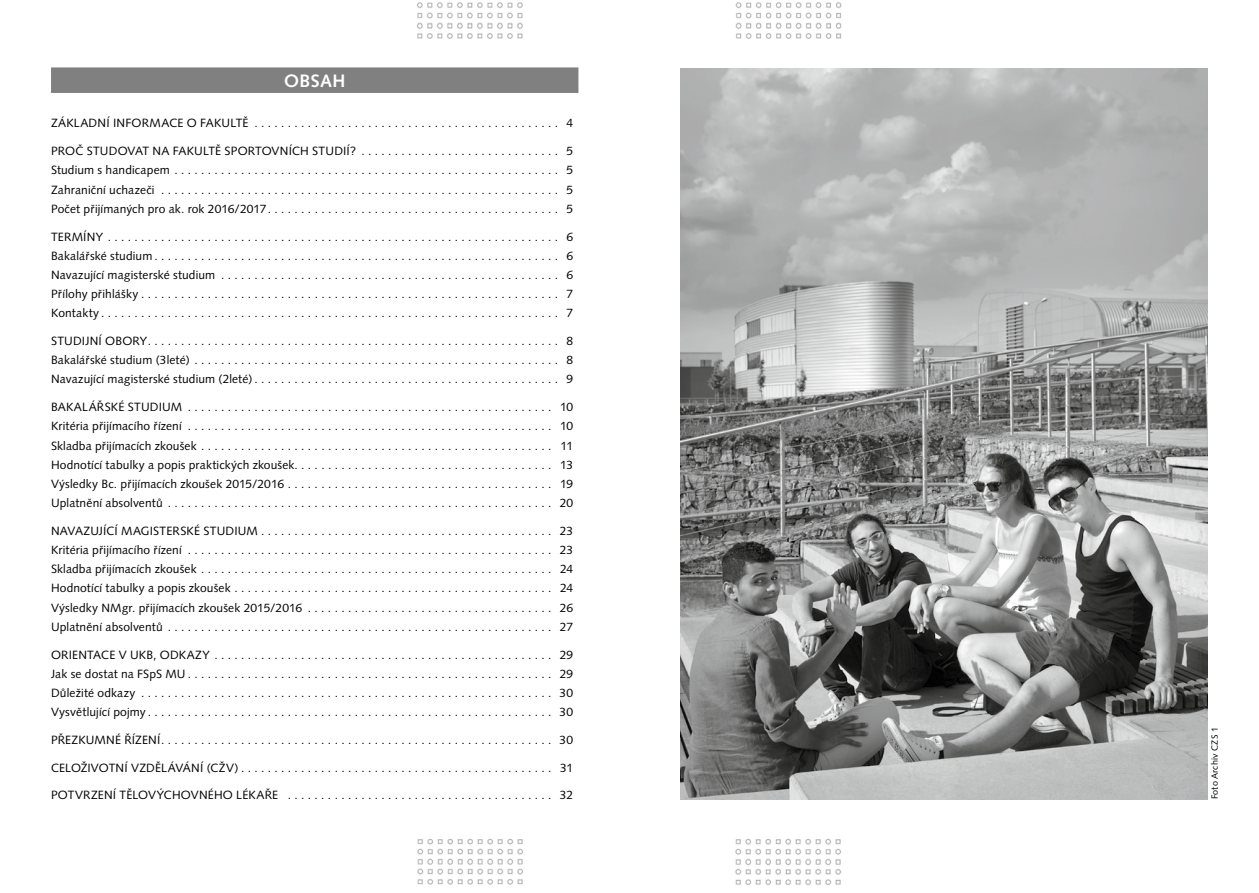
<style>
.page{position:relative;width:1259px;height:893px;background:#fff}
.page>*{position:absolute;margin:0;border:0;box-sizing:border-box;transform-origin:0 0}
.t1{font:700 18px "Syntax CE";letter-spacing:.02em;color:#fff}
.t2{font:12px/19.2px "Syntax CE";letter-spacing:.01em;color:#000;text-align:justify}
.t3{font:9px "Syntax CE";letter-spacing:.02em;color:#000}
</style>
<div class="page">
<img style="left:417px;top:2px;width:106px;height:37px">
<img style="left:417px;top:838px;width:106px;height:47px">
<img style="left:735px;top:838px;width:106px;height:47px">
<img style="left:735px;top:2px;width:107px;height:37px">
<img style="left:680px;top:68px;width:528px;height:731px">
<div style="left:51px;top:67px;width:527px;height:26px;background:#808080"></div>
<h1 class="t1" style="left:284px;top:71px;width:63px">OBSAH</h1>
<p class="t2" style="left:51px;top:114px;width:523px">ZÁKLADNÍ INFORMACE O FAKULTĚ . . . . . . . . . . . . . . . . . . . . . . . . . . . . . . . . . . . . . . . . . . . . . . 4</p>
<p class="t2" style="left:51px;top:142px;width:523px">PROČ STUDOVAT NA FAKULTĚ SPORTOVNÍCH STUDIÍ? . . . . . . . . . . . . . . . . . . . . . . . . . . . . . . 5<br>Studium s handicapem . . . . . . . . . . . . . . . . . . . . . . . . . . . . . . . . . . . . . . . . . . . . . . . . . . . . . . . . . . 5<br>Zahraniční uchazeči . . . . . . . . . . . . . . . . . . . . . . . . . . . . . . . . . . . . . . . . . . . . . . . . . . . . . . . . . . . . 5<br>Počet přijímaných pro ak. rok 2016/2017 . . . . . . . . . . . . . . . . . . . . . . . . . . . . . . . . . . . . . . . . . . . . 5</p>
<p class="t2" style="left:51px;top:227px;width:523px">TERMÍNY . . . . . . . . . . . . . . . . . . . . . . . . . . . . . . . . . . . . . . . . . . . . . . . . . . . . . . . . . . . . . . . . . . . . 6<br>Bakalářské studium . . . . . . . . . . . . . . . . . . . . . . . . . . . . . . . . . . . . . . . . . . . . . . . . . . . . . . . . . . . . . 6<br>Navazující magisterské studium . . . . . . . . . . . . . . . . . . . . . . . . . . . . . . . . . . . . . . . . . . . . . . . . . . . 6<br>Přílohy přihlášky . . . . . . . . . . . . . . . . . . . . . . . . . . . . . . . . . . . . . . . . . . . . . . . . . . . . . . . . . . . . . . . 7<br>Kontakty . . . . . . . . . . . . . . . . . . . . . . . . . . . . . . . . . . . . . . . . . . . . . . . . . . . . . . . . . . . . . . . . . . . . . 7</p>
<p class="t2" style="left:51px;top:331px;width:523px">STUDIJNÍ OBORY . . . . . . . . . . . . . . . . . . . . . . . . . . . . . . . . . . . . . . . . . . . . . . . . . . . . . . . . . . . . . . 8<br>Bakalářské studium (3leté) . . . . . . . . . . . . . . . . . . . . . . . . . . . . . . . . . . . . . . . . . . . . . . . . . . . . . . . 8<br>Navazující magisterské studium (2leté) . . . . . . . . . . . . . . . . . . . . . . . . . . . . . . . . . . . . . . . . . . . . . . 9</p>
<p class="t2" style="left:51px;top:398px;width:524px">BAKALÁŘSKÉ STUDIUM . . . . . . . . . . . . . . . . . . . . . . . . . . . . . . . . . . . . . . . . . . . . . . . . . . . . . . . 10<br>Kritéria přijímacího řízení . . . . . . . . . . . . . . . . . . . . . . . . . . . . . . . . . . . . . . . . . . . . . . . . . . . . . . . 10<br>Skladba přijímacích zkoušek . . . . . . . . . . . . . . . . . . . . . . . . . . . . . . . . . . . . . . . . . . . . . . . . . . . . . 11<br>Hodnotící tabulky a popis praktických zkoušek . . . . . . . . . . . . . . . . . . . . . . . . . . . . . . . . . . . . . . . 13<br>Výsledky Bc. přijímacích zkoušek 2015/2016 . . . . . . . . . . . . . . . . . . . . . . . . . . . . . . . . . . . . . . . . 19<br>Uplatnění absolventů . . . . . . . . . . . . . . . . . . . . . . . . . . . . . . . . . . . . . . . . . . . . . . . . . . . . . . . . . . 20</p>
<p class="t2" style="left:51px;top:521px;width:212px">NAVAZUJÍCÍ MAGISTERSKÉ STUDIUM ............................................</p>
<p class="t2" style="left:51px;top:521px;width:524px;text-indent:509px">23<br>Kritéria přijímacího řízení . . . . . . . . . . . . . . . . . . . . . . . . . . . . . . . . . . . . . . . . . . . . . . . . . . . . . . . 23<br>Skladba přijímacích zkoušek . . . . . . . . . . . . . . . . . . . . . . . . . . . . . . . . . . . . . . . . . . . . . . . . . . . . . 24<br>Hodnotící tabulky a popis zkoušek . . . . . . . . . . . . . . . . . . . . . . . . . . . . . . . . . . . . . . . . . . . . . . . . 24<br>Výsledky NMgr. přijímacích zkoušek 2015/2016 . . . . . . . . . . . . . . . . . . . . . . . . . . . . . . . . . . . . . 26<br>Uplatnění absolventů . . . . . . . . . . . . . . . . . . . . . . . . . . . . . . . . . . . . . . . . . . . . . . . . . . . . . . . . . . 27</p>
<p class="t2" style="left:51px;top:645px;width:524px">ORIENTACE V UKB, ODKAZY . . . . . . . . . . . . . . . . . . . . . . . . . . . . . . . . . . . . . . . . . . . . . . . . . . . 29<br>Jak se dostat na FSpS MU . . . . . . . . . . . . . . . . . . . . . . . . . . . . . . . . . . . . . . . . . . . . . . . . . . . . . . . 29<br>Důležité odkazy . . . . . . . . . . . . . . . . . . . . . . . . . . . . . . . . . . . . . . . . . . . . . . . . . . . . . . . . . . . . . . 30<br>Vysvětlující pojmy . . . . . . . . . . . . . . . . . . . . . . . . . . . . . . . . . . . . . . . . . . . . . . . . . . . . . . . . . . . . . 30</p>
<p class="t2" style="left:51px;top:730px;width:524px">PŘEZKUMNÉ ŘÍZENÍ . . . . . . . . . . . . . . . . . . . . . . . . . . . . . . . . . . . . . . . . . . . . . . . . . . . . . . . . . . . 30</p>
<p class="t2" style="left:51px;top:758px;width:524px">CELOŽIVOTNÍ VZDĚLÁVÁNÍ (CŽV) . . . . . . . . . . . . . . . . . . . . . . . . . . . . . . . . . . . . . . . . . . . . . . . 31</p>
<p class="t2" style="left:51px;top:786px;width:523px">POTVRZENÍ TĚLOVÝCHOVNÉHO LÉKAŘE . . . . . . . . . . . . . . . . . . . . . . . . . . . . . . . . . . . . . . . . 32</p>
<p class="t3" style="left:1209px;top:799px;width:74px;rotate:-90deg">Foto Archiv CZS 1</p>
</div>
